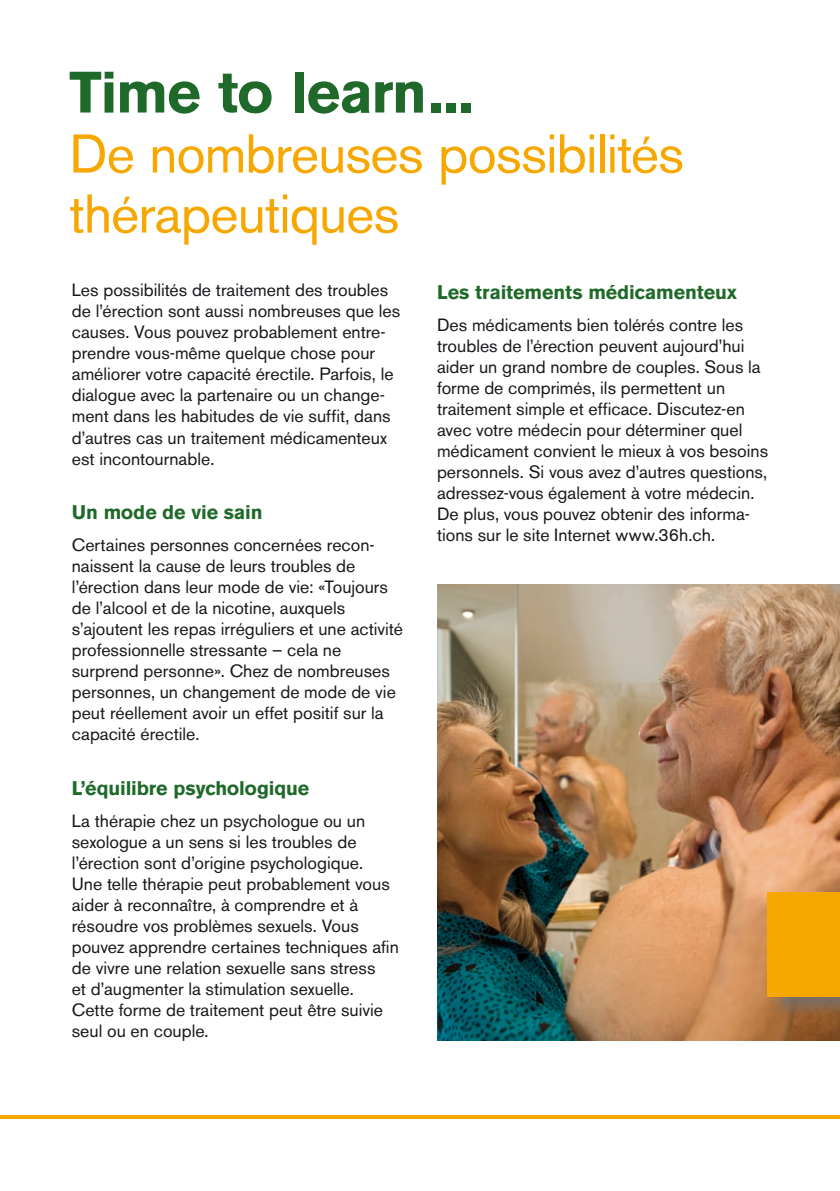
<style>
.page{position:relative;width:840px;height:1191px;background:#fff}
.page>*{position:absolute;margin:0;border:0;box-sizing:border-box;transform-origin:0 0}
.t1{font:700 56px "AK11";letter-spacing:-.01em;color:#1f6a2a}
.t2{font:52px/60px "AK11";letter-spacing:-.005em;color:#f6a800}
.t3{font:700 19px "AK11";letter-spacing:.005em;color:#1f6a2a}
.t4{font:17px/21px "AK11";letter-spacing:.015em;color:#1a171c}
</style>
<div class="page">
<img style="left:437px;top:584px;width:402px;height:456px">
<div style="left:766px;top:891px;width:73px;height:129px;background:#707173;opacity:.75"></div>
<div style="left:767px;top:891px;width:72px;height:105px;background:#f6a800"></div>
<hr style="left:0;top:1115px;width:839px;height:4px;background:#f6a800">
<h1 class="t1" style="left:69px;top:59px;width:405px">Time to learn...</h1>
<h2 class="t2" style="left:69px;top:124px;width:615px">De nombreuses possibilités thérapeutiques</h2>
<p class="t4" style="left:72px;top:280px;width:329px">Les possibilités de traitement des troubles de l’érection sont aussi nombreuses que les causes. Vous pouvez probablement entre&shy;prendre vous-même quelque chose pour améliorer votre capacité érectile. Parfois, le dialogue avec la partenaire ou un change&shy;ment dans les habitudes de vie suffit, dans d’autres cas un traitement médicamenteux est incontournable.</p>
<p class="t3" style="left:437px;top:280px;width:301px">Les traitements médicamenteux</p>
<p class="t4" style="left:437px;top:315px;width:332px">Des médicaments bien tolérés contre les troubles de l’érection peuvent aujourd’hui aider un grand nombre de couples. Sous la forme de comprimés, ils permettent un traitement simple et efficace. Discutez-en avec votre médecin pour déterminer quel médicament convient le mieux à vos besoins personnels. Si vous avez d’autres questions, adressez-vous également à votre médecin.<br>De plus, vous pouvez obtenir des informa&shy;tions sur le site Internet www.36h.ch.</p>
<p class="t3" style="left:72px;top:501px;width:192px">Un mode de vie sain</p>
<p class="t4" style="left:72px;top:535px;width:332px">Certaines personnes concernées recon&shy;naissent la cause de leurs troubles de l’érection dans leur mode de vie: «Toujours de l’alcool et de la nicotine, auxquels s’ajoutent les repas irréguliers et une activité professionnelle stressante – cela ne surprend personne». Chez de nombreuses personnes, un changement de mode de vie peut réellement avoir un effet positif sur la capacité érectile.</p>
<p class="t3" style="left:72px;top:776px;width:239px">L’équilibre psychologique</p>
<p class="t4" style="left:72px;top:810px;width:328px">La thérapie chez un psychologue ou un sexologue a un sens si les troubles de l’érection sont d’origine psychologique.<br>Une telle thérapie peut probablement vous aider à reconnaître, à comprendre et à résoudre vos problèmes sexuels. Vous pouvez apprendre certaines techniques afin de vivre une relation sexuelle sans stress<br>et d’augmenter la stimulation sexuelle.<br>Cette forme de traitement peut être suivie seul ou en couple.</p>
</div>
